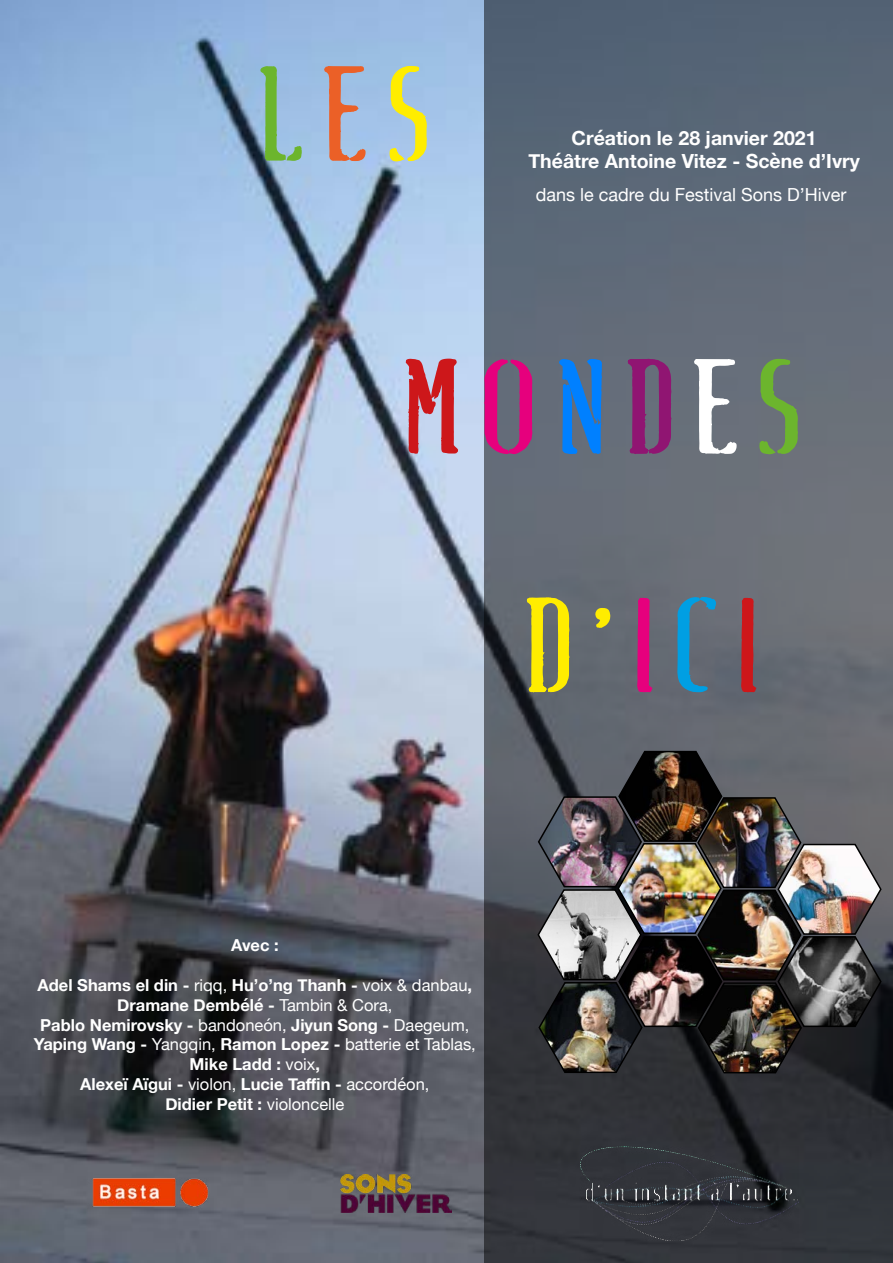
<style>
.page{position:relative;width:893px;height:1263px;background:#fff}
.page>*{position:absolute;margin:0;border:0;box-sizing:border-box;transform-origin:0 0}
.t1{font:300 118.5px/238.8px "Fluid";letter-spacing:.1em;color:#cd171a}
.t2{font:300 118.5px "Fluid";color:#6cb52d}
.t3{font:700 19.5px/23.4px "Helvetica Neue";color:#fff;text-align:center}
.t4{font:18px "Helvetica Neue";color:#fff}
.t5{font:700 16.5px/19.8px "Helvetica Neue";color:#fff;text-align:center}
.s1{color:#eb6027}
.s2{color:#ffed00}
.s3{color:#e6007d}
.s4{color:#0080ff}
.s5{color:#901572}
.s6{color:#fff}
.s7{color:#6cb52d}
.s8{color:#009fe3}
.s9{font-weight:400}
</style>
<div class="page">
<img style="left:0;top:0;width:484px;height:1263px">
<svg style="left:484px;top:0;width:409px;height:1263px;background:#565e69"></svg>
<img style="left:537px;top:749px;width:345px;height:325px">
<img style="left:87px;top:1173px;width:127px;height:41px">
<img style="left:341px;top:1174px;width:110px;height:38px">
<img style="left:581px;top:1146px;width:218px;height:94px">
<svg style="left:253px;top:64px;width:50px;height:99px;background:#8bb5b1"></svg>
<svg style="left:321px;top:64px;width:47px;height:99px;background:#b6a5ae"></svg>
<svg style="left:387px;top:64px;width:44px;height:100px;background:#bccea6"></svg>
<svg style="left:404px;top:357px;width:56px;height:99px;background:#c57988"></svg>
<svg style="left:483px;top:358px;width:51px;height:98px;background:#9d3e7c"></svg>
<svg style="left:559px;top:357px;width:45px;height:100px;background:#2f76bf"></svg>
<svg style="left:625px;top:356px;width:49px;height:99px;background:#7a4376"></svg>
<svg style="left:691px;top:357px;width:48px;height:99px"></svg>
<svg style="left:757px;top:357px;width:45px;height:99px;background:#698561"></svg>
<svg style="left:525px;top:595px;width:47px;height:98px;background:#a7a23e"></svg>
<svg style="left:593px;top:606px;width:19px;height:24px"></svg>
<svg style="left:635px;top:595px;width:19px;height:100px;background:#a73377"></svg>
<svg style="left:675px;top:595px;width:43px;height:99px;background:#497892"></svg>
<svg style="left:739px;top:595px;width:19px;height:100px;background:#9a3f45"></svg>
<h1 class="t2" style="left:256px;top:61px;width:181px">L<span class="s1">E</span><span class="s2">S</span></h1>
<p class="t3" style="left:528px;top:127px;width:333px">Création le 28 janvier 2021<br>Théâtre Antoine Vitez - Scène d’Ivry</p>
<p class="t4" style="left:536px;top:181px;width:312px">dans le cadre du Festival Sons D’Hiver</p>
<h1 class="t1" style="left:521px;top:295px;width:283px;text-indent:-124px">M<span class="s3">O</span><span class="s4">N</span><span class="s5">D</span><span class="s6">E</span><span class="s7">S<br></span><span class="s2">D’</span><span class="s3">I</span><span class="s8">C</span>I</h1>
<p class="t5" style="left:231px;top:936px;width:49px">Avec :</p>
<p class="t5" style="left:34px;top:976px;width:443px">Adel Shams el din - <span class="s9">riqq,</span> Hu’o’ng Thanh - <span class="s9">voix &amp; danbau</span>, Dramane Dembélé - <span class="s9">Tambin &amp; Cora,<br></span>Pablo Nemirovsky - <span class="s9">bandoneón,</span> Jiyun Song - <span class="s9">Daegeum, </span>Yaping Wang - <span class="s9">Yangqin,</span> Ramon Lopez - <span class="s9">batterie et Tablas, </span>Mike Ladd : <span class="s9">voix</span>,<br>Alexeï Aïgui - <span class="s9">violon,</span> Lucie Taffin - <span class="s9">accordéon,<br></span>Didier Petit : <span class="s9">violoncelle</span></p>
</div>
